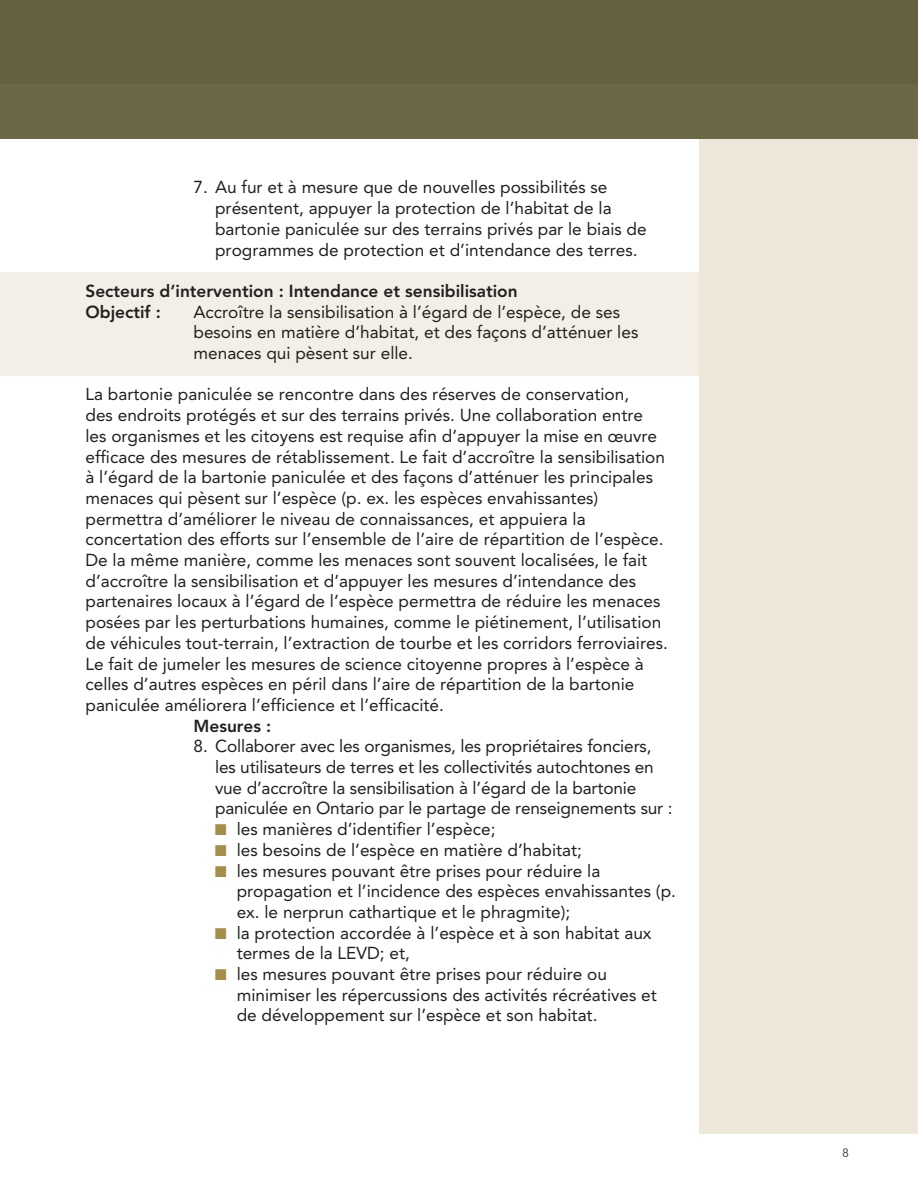
<style>
.page{position:relative;width:918px;height:1188px;background:#fff}
.page>*{position:absolute;margin:0;border:0;box-sizing:border-box;transform-origin:0 0}
.t1{font:17.25px/20.7px "Avenir LT Std";color:#231f20}
.t2{font:800 17.25px "Avenir LT Std";color:#231f20}
.t3{font:300 12px "Avenir LT Std";color:#231f20}
.s1{font-family:"Monotype Sorts";font-size:15px;color:#a58e49}
</style>
<div class="page">
<div style="left:0;top:273px;width:699px;height:103px;background:#f3efe6"></div>
<div style="left:699px;top:134px;width:219px;height:1000px;background:#ede7d9"></div>
<div style="left:0;top:0;width:918px;height:138px;background:#646143"></div>
<div style="left:1px;top:84px;width:917px;height:54px;background:#6d6a4a"></div>
<p class="t1" style="left:215px;top:177px;width:433px;text-indent:-22px">7. Au fur et à mesure que de nouvelles possibilités se présentent, appuyer la protection de l’habitat de la bartonie paniculée sur des terrains privés par le biais de programmes de protection et d’intendance des terres.</p>
<p class="t2" style="left:85px;top:281px;width:434px">Secteurs d’intervention : Intendance et sensibilisation</p>
<p class="t2" style="left:85px;top:301px;width:77px">Objectif :</p>
<p class="t1" style="left:193px;top:301px;width:446px">Accroître la sensibilisation à l’égard de l’espèce, de ses besoins en matière d’habitat, et des façons d’atténuer les menaces qui pèsent sur elle.</p>
<p class="t1" style="left:85px;top:384px;width:584px">La bartonie paniculée se rencontre dans des réserves de conservation,<br>des endroits protégés et sur des terrains privés. Une collaboration entre les organismes et les citoyens est requise afin d’appuyer la mise en œuvre efficace des mesures de rétablissement. Le fait d’accroître la sensibilisation à l’égard de la bartonie paniculée et des façons d’atténuer les principales menaces qui pèsent sur l’espèce (p. ex. les espèces envahissantes) permettra d’améliorer le niveau de connaissances, et appuiera la concertation des efforts sur l’ensemble de l’aire de répartition de l’espèce.<br>De la même manière, comme les menaces sont souvent localisées, le fait d’accroître la sensibilisation et d’appuyer les mesures d’intendance des partenaires locaux à l’égard de l’espèce permettra de réduire les menaces posées par les perturbations humaines, comme le piétinement, l’utilisation de véhicules tout-terrain, l’extraction de tourbe et les corridors ferroviaires.<br>Le fait de jumeler les mesures de science citoyenne propres à l’espèce à celles d’autres espèces en péril dans l’aire de répartition de la bartonie paniculée améliorera l’efficience et l’efficacité.</p>
<p class="t2" style="left:193px;top:715px;width:79px">Mesures :</p>
<p class="t1" style="left:193px;top:736px;width:460px">8. Collaborer avec les organismes, les propriétaires fonciers,</p>
<p class="t1" style="left:215px;top:757px;width:459px">les utilisateurs de terres et les collectivités autochtones en vue d’accroître la sensibilisation à l’égard de la bartonie paniculée en Ontario par le partage de renseignements sur :</p>
<p class="t1" style="left:215px;top:819px;width:282px"><span class="s1">N</span> les manières d’identifier l’espèce;</p>
<p class="t1" style="left:215px;top:840px;width:369px"><span class="s1">N</span> les besoins de l’espèce en matière d’habitat;</p>
<p class="t1" style="left:237px;top:860px;width:441px;text-indent:-22px"><span class="s1">N</span> les mesures pouvant être prises pour réduire la propagation et l’incidence des espèces envahissantes (p. ex. le nerprun cathartique et le phragmite);</p>
<p class="t1" style="left:237px;top:922px;width:416px;text-indent:-22px"><span class="s1">N</span> la protection accordée à l’espèce et à son habitat aux termes de la LEVD; et,</p>
<p class="t1" style="left:237px;top:964px;width:422px;text-indent:-22px"><span class="s1">N</span> les mesures pouvant être prises pour réduire ou minimiser les répercussions des activités récréatives et de développement sur l’espèce et son habitat.</p>
<p class="t3" style="left:842px;top:1146px;width:8px">8</p>
</div>
